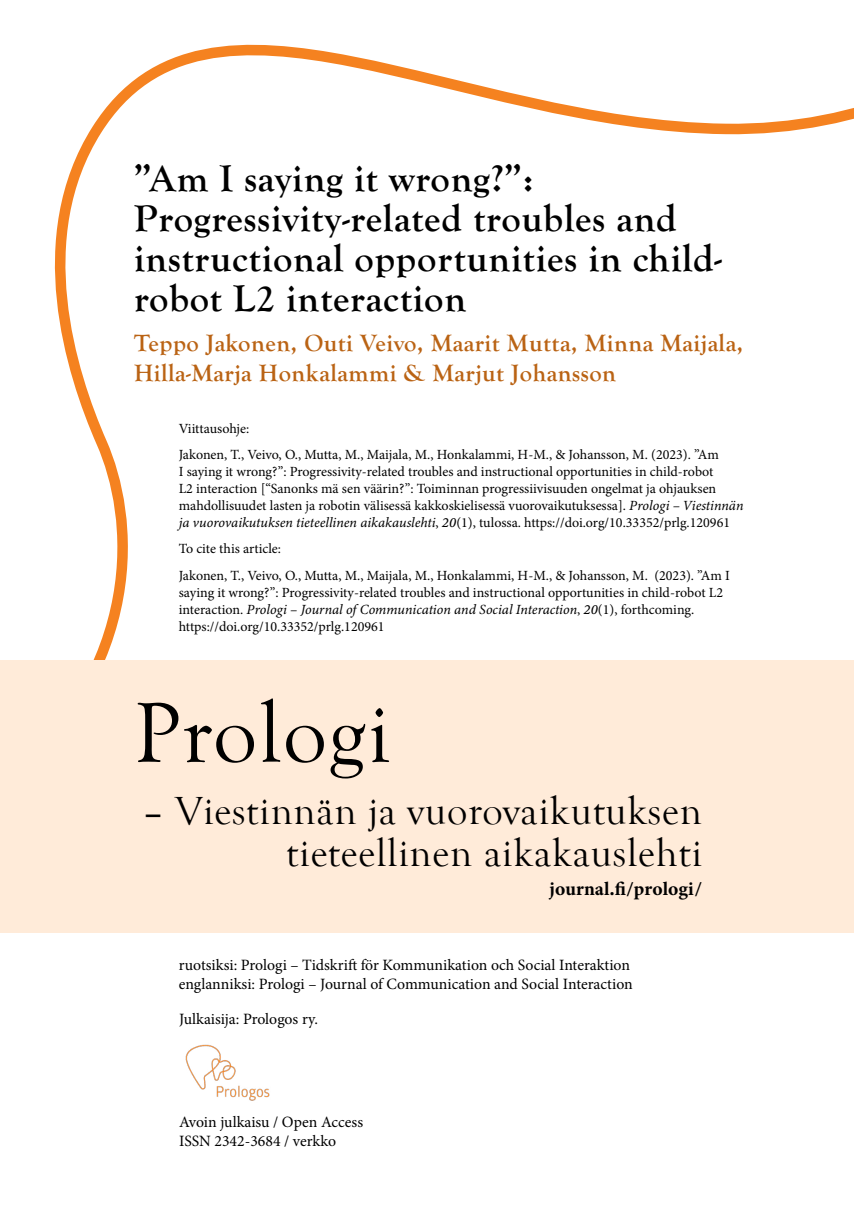
<style>
.page{position:relative;width:854px;height:1231px;background:#fff}
.page>*{position:absolute;margin:0;border:0;box-sizing:border-box;transform-origin:0 0}
.t1{font:87.5px "Goudy Old Style T";letter-spacing:.02em;color:#000}
.t2{font:40.25px/42px "Goudy Old Style T";letter-spacing:.02em;color:#000;text-align:right}
.t3{font:700 38.5px/40.2px "Goudy Old Style T";letter-spacing:.02em;color:#000}
.t4{font:700 24.5px/29.4px "Goudy Old Style T";letter-spacing:.02em;color:#ba6314}
.t5{font:19.25px "Minion Variable Concept";color:#000}
.t6{font:15.75px/18.9px "Minion Pro";color:#000}
.t7{font:14px/16.8px "Minion Pro";color:#000}
.t8{font:italic 14px "Minion Variable Concept";color:#000}
.s1{font-family:"Minion Variable Concept";font-style:italic}
.s2{font-family:"Minion Pro";font-style:normal}
</style>
<div class="page">
<svg style="left:54px;top:44px;width:799px;height:616px"></svg>
<div style="left:0;top:660px;width:853px;height:273px;background:#ffebd9"></div>
<img style="left:185px;top:1044px;width:85px;height:57px">
<h3 class="t3" style="left:134px;top:158px;width:589px">”Am I saying it wrong?”:<br>Progressivity-related troubles and instructional opportunities in child&shy;robot L2 interaction</h3>
<h3 class="t4" style="left:134px;top:329px;width:610px">Teppo Jakonen, Outi Veivo, Maarit Mutta, Minna Maijala,<br>Hilla-Marja Honkalammi &amp; Marjut Johansson</h3>
<p class="t7" style="left:179px;top:415px;width:541px;line-height:26.8px">Viittausohje:<br>Jakonen, T., Veivo, O., Mutta, M., Maijala, M., Honkalammi, H-M., &amp; Johansson, M. (2023). ”Am</p>
<p class="t7" style="left:179px;top:463px;width:566px">I saying it wrong?”: Progressivity-related troubles and instructional opportunities in child-robot<br>L2 interaction [“Sanonks mä sen väärin?”: Toiminnan progressiivisuuden ongelmat ja ohjauksen mahdollisuudet lasten ja robotin välisessä kakkoskielisessä vuorovaikutuksessa]. <span class="s1">Prologi – Viestinnän ja vuorovaikutuksen tieteellinen aikakauslehti</span>, <span class="s1">20</span>(1), tulossa. https://doi.org/10.33352/prlg.120961</p>
<p class="t7" style="left:179px;top:535px;width:552px;line-height:26.8px">To cite this article:<br>Jakonen, T., Veivo, O., Mutta, M., Maijala, M., Honkalammi, H-M., &amp; Johansson, M. (2023). ”Am I</p>
<p class="t7" style="left:179px;top:584px;width:545px">saying it wrong?”: Progressivity-related troubles and instructional opportunities in child-robot L2</p>
<p class="t8" style="left:179px;top:599px;width:517px"><span class="s2">interaction.</span> Prologi – Journal of Communication and Social Interaction<span class="s2">,</span> 20<span class="s2">(1), forthcoming.</span></p>
<p class="t7" style="left:179px;top:617px;width:207px">https://doi.org/10.33352/prlg.120961</p>
<h1 class="t1" style="left:134px;top:685px;width:258px">Prologi</h1>
<h2 class="t2" style="left:143px;top:790px;width:560px">– Viestinnän ja vuorovaikutuksen tieteellinen aikakauslehti</h2>
<h3 class="t5" style="left:549px;top:874px;width:154px">journal.fi/prologi/</h3>
<p class="t6" style="left:179px;top:955px;width:455px">ruotsiksi: Prologi – Tidskrift för Kommunikation och Social Interaktion englanniksi: Prologi – Journal of Communication and Social Interaction</p>
<p class="t6" style="left:179px;top:1009px;width:140px">Julkaisija: Prologos ry.</p>
<p class="t6" style="left:179px;top:1112px;width:185px">Avoin julkaisu / Open Access<br>ISSN 2342-3684 / verkko</p>
</div>
